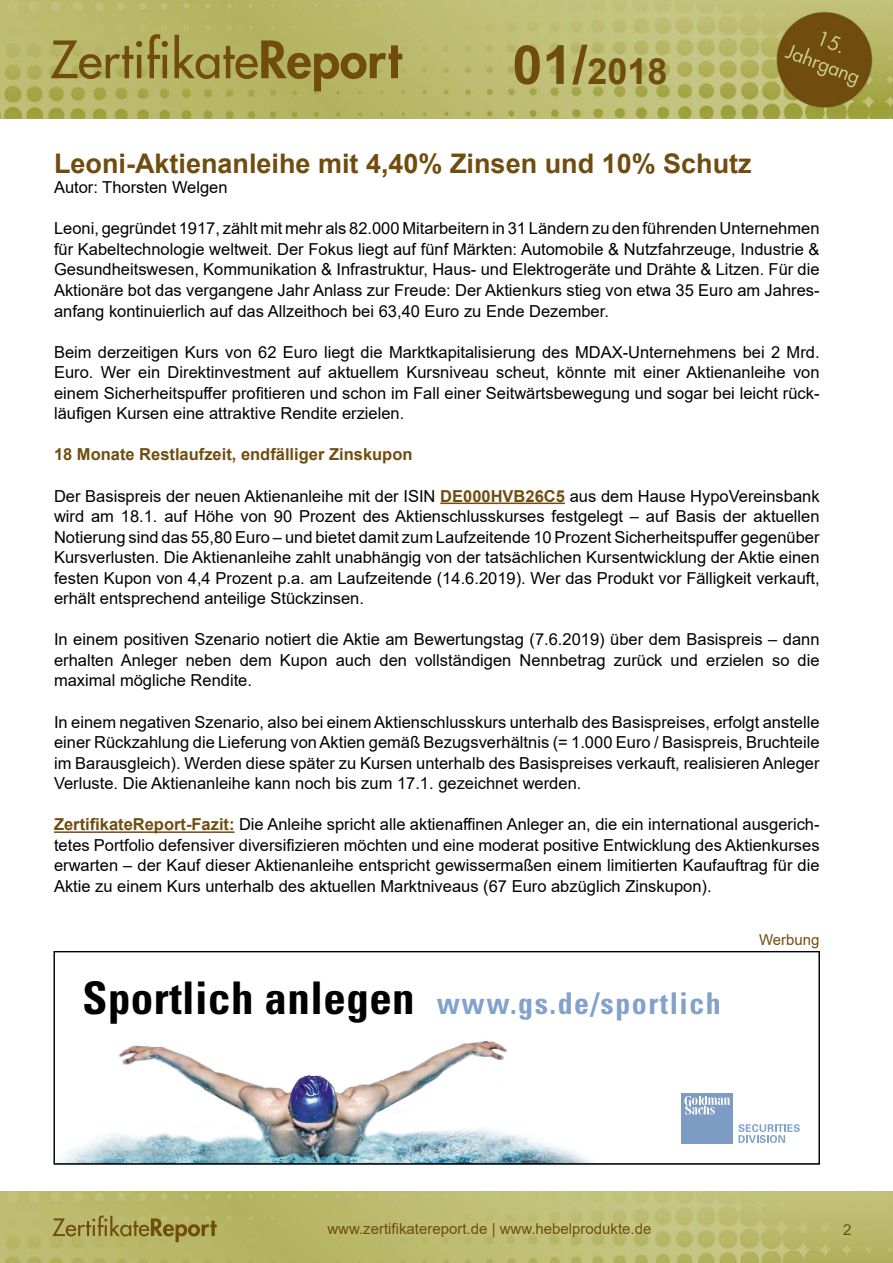
<style>
.page{position:relative;width:893px;height:1263px;background:#fff}
.page>*{position:absolute;margin:0;border:0;box-sizing:border-box;transform-origin:0 0}
.t1{font:700 36px "Arial";color:#704d0f}
.t2{font:700 condensed 30px "Univers";letter-spacing:.05em;color:#82a1cc}
.t3{font:700 27px "Arial";color:#704d0f}
.t4{font:16.5px/20.5px "Arial";color:#000;text-align:justify}
.t5{font:700 16.5px "Arial";color:#704d0f}
.t6{font:15px "Arial";color:#704d0f}
.s1{font-size:54px}
.s2{font-weight:700;color:#704d0f}
.s3{font-size:45px;color:#000}
</style>
<div class="page">
<img style="left:0;top:1192px;width:893px;height:71px">
<img style="left:0;top:0;width:893px;height:119px">
<hr style="left:440px;top:503px;width:125px;height:1px;background:#704d0f">
<hr style="left:54px;top:831px;width:181px;height:2px;background:#704d0f">
<img style="left:60px;top:1040px;width:622px;height:122px">
<div style="left:682px;top:1093px;width:51px;height:51px;background:#7d9cc4"></div>
<svg style="left:684px;top:1096px;width:45px;height:18px"></svg>
<svg style="left:738px;top:1124px;width:62px;height:19px"></svg>
<div style="left:54px;top:951px;width:766px;height:213px;border:1px solid #000"></div>
<h1 class="t1" style="left:512px;top:46px;width:157px"><span class="s1">01/</span>2018</h1>
<h3 class="t3" style="left:54px;top:144px;width:699px">Leoni-Aktienanleihe mit 4,40% Zinsen und 10% Schutz</h3>
<p class="t4" style="left:54px;top:177px;width:175px">Autor: Thorsten Welgen</p>
<p class="t4" style="left:54px;top:218px;width:767px">Leoni, gegründet 1917, zählt mit mehr als 82.000 Mitarbeitern in 31 Ländern zu den führenden Unternehmen für Kabeltechnologie weltweit. Der Fokus liegt auf fünf Märkten: Automobile &amp; Nutzfahrzeuge, Industrie &amp; Gesundheitswesen, Kommunikation &amp; Infrastruktur, Haus- und Elektrogeräte und Drähte &amp; Litzen. Für die Aktionäre bot das vergangene Jahr Anlass zur Freude: Der Aktienkurs stieg von etwa 35 Euro am Jahres&shy;anfang kontinuierlich auf das Allzeithoch bei 63,40 Euro zu Ende Dezember.</p>
<p class="t4" style="left:54px;top:341px;width:767px">Beim derzeitigen Kurs von 62 Euro liegt die Marktkapitalisierung des MDAX-Unternehmens bei 2 Mrd.<br>Euro. Wer ein Direktinvestment auf aktuellem Kursniveau scheut, könnte mit einer Aktienanleihe von einem Sicherheitspuffer profitieren und schon im Fall einer Seitwärtsbewegung und sogar bei leicht rück&shy;läufigen Kursen eine attraktive Rendite erzielen.</p>
<p class="t5" style="left:54px;top:443px;width:360px">18 Monate Restlaufzeit, endfälliger Zinskupon</p>
<p class="t4" style="left:54px;top:485px;width:767px">Der Basispreis der neuen Aktienanleihe mit der ISIN <span class="s2">DE000HVB26C5</span> aus dem Hause HypoVereinsbank wird am 18.1. auf Höhe von 90 Prozent des Aktienschlusskurses festgelegt – auf Basis der aktuellen Notierung sind das 55,80 Euro – und bietet damit zum Laufzeitende 10 Prozent Sicherheitspuffer gegenüber Kursverlusten. Die Aktienanleihe zahlt unabhängig von der tatsächlichen Kursentwicklung der Aktie einen festen Kupon von 4,4 Prozent p.a. am Laufzeitende (14.6.2019). Wer das Produkt vor Fälligkeit verkauft, erhält entsprechend anteilige Stückzinsen.</p>
<p class="t4" style="left:54px;top:629px;width:767px">In einem positiven Szenario notiert die Aktie am Bewertungstag (7.6.2019) über dem Basispreis – dann erhalten Anleger neben dem Kupon auch den vollständigen Nennbetrag zurück und erzielen so die maximal mögliche Rendite.</p>
<p class="t4" style="left:54px;top:711px;width:767px">In einem negativen Szenario, also bei einem Aktienschlusskurs unterhalb des Basispreises, erfolgt anstelle einer Rückzahlung die Lieferung von Aktien gemäß Bezugsverhältnis (= 1.000 Euro / Basispreis, Bruchteile im Barausgleich). Werden diese später zu Kursen unterhalb des Basispreises verkauft, realisieren Anleger Verluste. Die Aktienanleihe kann noch bis zum 17.1. gezeichnet werden.</p>
<p class="t4" style="left:54px;top:814px;width:767px"><span class="s2">ZertifikateReport-Fazit:</span> Die Anleihe spricht alle aktienaffinen Anleger an, die ein international ausgerich&shy;tetes Portfolio defensiver diversifizieren möchten und eine moderat positive Entwicklung des Aktienkurses erwarten – der Kauf dieser Aktienanleihe entspricht gewissermaßen einem limitierten Kaufauftrag für die Aktie zu einem Kurs unterhalb des aktuellen Marktniveaus (67 Euro abzüglich Zinskupon).</p>
<h2 class="t2" style="left:83px;top:984px;width:640px"><span class="s3">Sportlich anlegen</span> www.gs.de/sportlich</h2>
<p class="t6" style="left:759px;top:930px;width:62px">Werbung</p>
<p class="t6" style="left:327px;top:1218px;width:326px">www.zertifikatereport.de | www.hebelprodukte.de</p>
<p class="t6" style="left:843px;top:1219px;width:10px">2</p>
</div>
